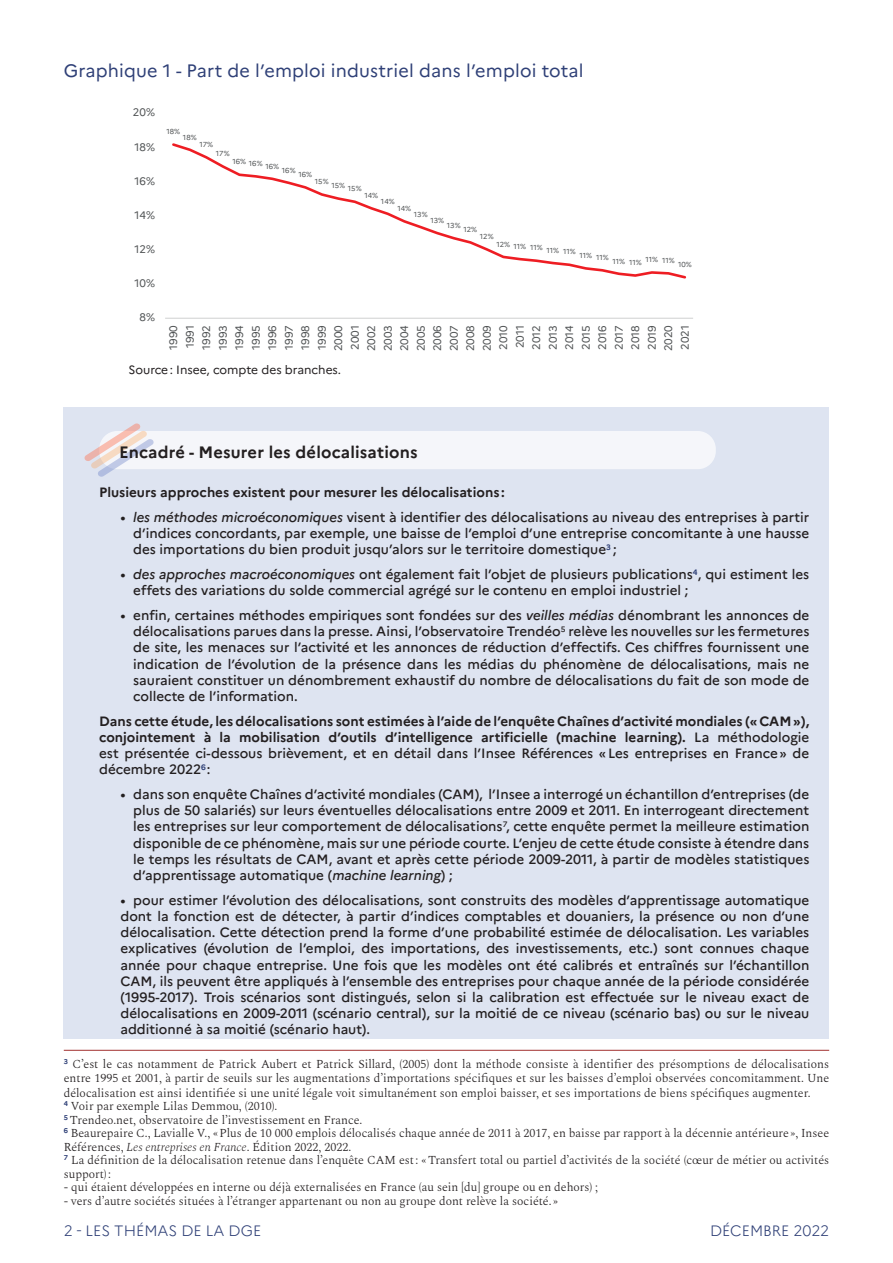
<style>
.page{position:relative;width:893px;height:1263px;background:#fff}
.page>*{position:absolute;margin:0;border:0;box-sizing:border-box;transform-origin:0 0}
.Titre_tableaux-graph{font:18px "Marianne";letter-spacing:.01em;color:#2f4077}
.TITRE-ENCADRE-H2{font:700 16.5px "Marianne";letter-spacing:.01em;color:#231f20}
.t1{font:300 15px "Marianne";color:#2f4077}
.t2{font:500 13.5px/16.2px "Marianne";color:#231f20;text-align:justify}
.TEXTE_ENCADRE{font:700 13.5px/16.2px "Marianne";color:#231f20;text-align:justify}
.note-bas-page-sans-f{font:300 12px/13.5px "Spectral";color:#231f20}
.Note-bas-page-filet{font:300 12px/14.4px "Spectral";color:#231f20;text-align:justify}
.Tab-source{font:12px "Marianne";color:#231f20}
.t3{font:10.95px/16.5px "Marianne";color:#515455;text-align:justify}
.t4{font:7.2px "Marianne";color:#515455}
.s1{font-style:italic}
.s2{font-weight:500}
</style>
<div class="page">
<div style="left:64px;top:407px;width:765px;height:631px;background:#dee4f1"></div>
<div style="left:99px;top:431px;width:617px;height:38px;background:#f5f6fa;border-radius:18px"></div>
<svg style="left:84px;top:423px;width:70px;height:54px"></svg>
<hr style="left:64px;top:1050px;width:765px;height:1px;background:#ad4847">
<hr style="left:165px;top:318px;width:528px;height:1px;background:#cfd1d0">
<svg style="left:172px;top:143px;width:515px;height:136px"></svg>
<p class="Titre_tableaux-graph" style="left:64px;top:60px;width:521px">Graphique 1 - Part de l’emploi industriel dans l’emploi total</p>
<p class="t3" style="left:133px;top:104px;width:24px">20%</p>
<p class="t3" style="left:134px;top:138px;width:22px">18%</p>
<p class="t3" style="left:134px;top:173px;width:22px">16%</p>
<p class="t3" style="left:134px;top:207px;width:22px">14%</p>
<p class="t3" style="left:134px;top:241px;width:22px">12%</p>
<p class="t3" style="left:134px;top:275px;width:22px">10%</p>
<p class="t3" style="left:139px;top:309px;width:17px">8%</p>
<p class="t4" style="left:166px;top:127px;width:15px">18%</p>
<p class="t4" style="left:183px;top:133px;width:15px">18%</p>
<p class="t4" style="left:199px;top:140px;width:15px">17%</p>
<p class="t4" style="left:216px;top:149px;width:15px">17%</p>
<p class="t4" style="left:232px;top:159px;width:48px">16% 16% 16%</p>
<p class="t4" style="left:282px;top:166px;width:15px">16%</p>
<p class="t4" style="left:298px;top:170px;width:15px">16%</p>
<p class="t4" style="left:315px;top:177px;width:15px">15%</p>
<p class="t4" style="left:331px;top:183px;width:32px">15% 15%</p>
<p class="t4" style="left:364px;top:191px;width:15px">14%</p>
<p class="t4" style="left:381px;top:197px;width:15px">14%</p>
<p class="t4" style="left:397px;top:204px;width:15px">14%</p>
<p class="t4" style="left:414px;top:210px;width:15px">13%</p>
<p class="t4" style="left:430px;top:216px;width:15px">13%</p>
<p class="t4" style="left:447px;top:221px;width:15px">13%</p>
<p class="t4" style="left:463px;top:225px;width:15px">12%</p>
<p class="t4" style="left:480px;top:232px;width:15px">12%</p>
<p class="t4" style="left:496px;top:243px;width:81px">12% 11% 11% 11% 11%</p>
<p class="t4" style="left:580px;top:252px;width:31px">11% 11%</p>
<p class="t4" style="left:613px;top:256px;width:64px">11% 11% 11% 11%</p>
<p class="t4" style="left:678px;top:260px;width:15px">10%</p>
<p class="t3" style="left:165px;top:351px;width:28px;rotate:-90deg">1990<br>1991<br>1992<br>1993<br>1994<br>1995<br>1996<br>1997<br>1998<br>1999<br>2000<br>2001<br>2002<br>2003<br>2004<br>2005<br>2006<br>2007<br>2008<br>2009<br>2010<br>2011<br>2012<br>2013<br>2014<br>2015<br>2016<br>2017<br>2018<br>2019<br>2020<br>2021</p>
<p class="Tab-source" style="left:128px;top:363px;width:214px">Source: Insee, compte des branches.</p>
<h2 class="TITRE-ENCADRE-H2" style="left:119px;top:442px;width:300px">Encadré - Mesurer les délocalisations</h2>
<p class="TEXTE_ENCADRE" style="left:99px;top:484px;width:407px">Plusieurs approches existent pour mesurer les délocalisations :</p>
<p class="t2" style="left:133px;top:509px;width:678px;text-indent:-13px"><span class="s1">• les méthodes microéconomiques</span> visent à identifier des délocalisations au niveau des entreprises à partir d’indices concordants, par exemple, une baisse de l’emploi d’une entreprise concomitante à une hausse des importations du bien produit jusqu’alors sur le territoire domestique<sup>3</sup> ;</p>
<p class="t2" style="left:133px;top:566px;width:678px;text-indent:-13px">• <span class="s1">des approches macroéconomiques</span> ont également fait l’objet de plusieurs publications<sup>4</sup>, qui estiment les effets des variations du solde commercial agrégé sur le contenu en emploi industriel ;</p>
<p class="t2" style="left:133px;top:607px;width:678px;text-indent:-13px">• enfin, certaines méthodes empiriques sont fondées sur des <span class="s1">veilles médias</span> dénombrant les annonces de délocalisations parues dans la presse. Ainsi, l’observatoire Trendéo<sup>5</sup> relève les nouvelles sur les fermetures de site, les menaces sur l’activité et les annonces de réduction d’effectifs. Ces chiffres fournissent une indication de l’évolution de la présence dans les médias du phénomène de délocalisations, mais ne sauraient constituer un dénombrement exhaustif du nombre de délocalisations du fait de son mode de collecte de l’information.</p>
<p class="TEXTE_ENCADRE" style="left:99px;top:713px;width:712px">Dans cette étude, les délocalisations sont estimées à l’aide de l’enquête Chaînes d’activité mondiales («CAM»), conjointement à la mobilisation d’outils d’intelligence artificielle (machine learning). <span class="s2">La méthodologie est présentée ci-dessous brièvement, et en détail dans l’Insee Références «Les entreprises en France» de décembre 2022</span><sup>6</sup><span class="s2">:</span></p>
<p class="t2" style="left:133px;top:786px;width:678px;text-indent:-13px">• dans son enquête Chaînes d’activité mondiales (CAM), l’Insee a interrogé un échantillon d’entreprises (de plus de 50 salariés) sur leurs éventuelles délocalisations entre 2009 et 2011. En interrogeant directement les entreprises sur leur comportement de délocalisations<sup>7</sup>, cette enquête permet la meilleure estimation disponible de ce phénomène, mais sur une période courte. L’enjeu de cette étude consiste à étendre dans le temps les résultats de CAM, avant et après cette période 2009-2011, à partir de modèles statistiques d’apprentissage automatique (<span class="s1">machine learning</span>) ;</p>
<p class="t2" style="left:120px;top:892px;width:690px">• pour estimer l’évolution des délocalisations, sont construits des modèles d’apprentissage automatique dont la fonction est de détecter, à partir d’indices comptables et douaniers, la présence ou non d’une délocalisation. Cette détection prend la forme d’une probabilité estimée de délocalisation. Les variables explicatives (évolution de l’emploi, des importations, des investissements, etc.) sont connues chaque année pour chaque entreprise. Une fois que les modèles ont été calibrés et entraînés sur l’échantillon CAM, ils peuvent être appliqués à l’ensemble des entreprises pour chaque année de la période considérée (1995-2017). Trois scénarios sont distingués, selon si la calibration est effectuée sur le niveau exact de délocalisations en 2009-2011 (scénario central), sur la moitié de ce niveau (scénario bas) ou sur le niveau additionné à sa moitié (scénario haut).</p>
<p class="Note-bas-page-filet" style="left:64px;top:1056px;width:767px"><sup>3</sup> C’est le cas notamment de Patrick Aubert et Patrick Sillard, (2005) dont la méthode consiste à identifier des présomptions de délocalisations entre 1995 et 2001, à partir de seuils sur les augmentations d’importations spécifiques et sur les baisses d’emploi observées concomitamment. Une délocalisation est ainsi identifiée si une unité légale voit simultanément son emploi baisser, et ses importations de biens spécifiques augmenter.</p>
<p class="note-bas-page-sans-f" style="left:64px;top:1098px;width:215px"><sup>4</sup> Voir par exemple Lilas Demmou, (2010).</p>
<p class="note-bas-page-sans-f" style="left:64px;top:1112px;width:300px"><sup>5</sup> Trendeo.net, observatoire de l’investissement en France.</p>
<p class="note-bas-page-sans-f" style="left:64px;top:1125px;width:767px"><sup>6</sup> Beaurepaire C., Lavialle V., « Plus de 10 000 emplois délocalisés chaque année de 2011 à 2017, en baisse par rapport à la décennie antérieure », Insee<br>Références, <span class="s1">Les entreprises en France</span>. Édition 2022, 2022.</p>
<p class="note-bas-page-sans-f" style="left:64px;top:1152px;width:767px"><sup>7</sup> La définition de la délocalisation retenue dans l’enquête CAM est : « Transfert total ou partiel d’activités de la société (cœur de métier ou activités support) :</p>
<p class="note-bas-page-sans-f" style="left:64px;top:1179px;width:536px">- qui étaient développées en interne ou déjà externalisées en France (au sein [du] groupe ou en dehors) ;</p>
<p class="note-bas-page-sans-f" style="left:64px;top:1193px;width:496px">- vers d’autre sociétés situées à l’étranger appartenant ou non au groupe dont relève la société. »</p>
<p class="t1" style="left:64px;top:1222px;width:199px">2 - LES THÉMAS DE LA DGE</p>
<p class="t1" style="left:710px;top:1222px;width:120px">DÉCEMBRE 2022</p>
</div>
